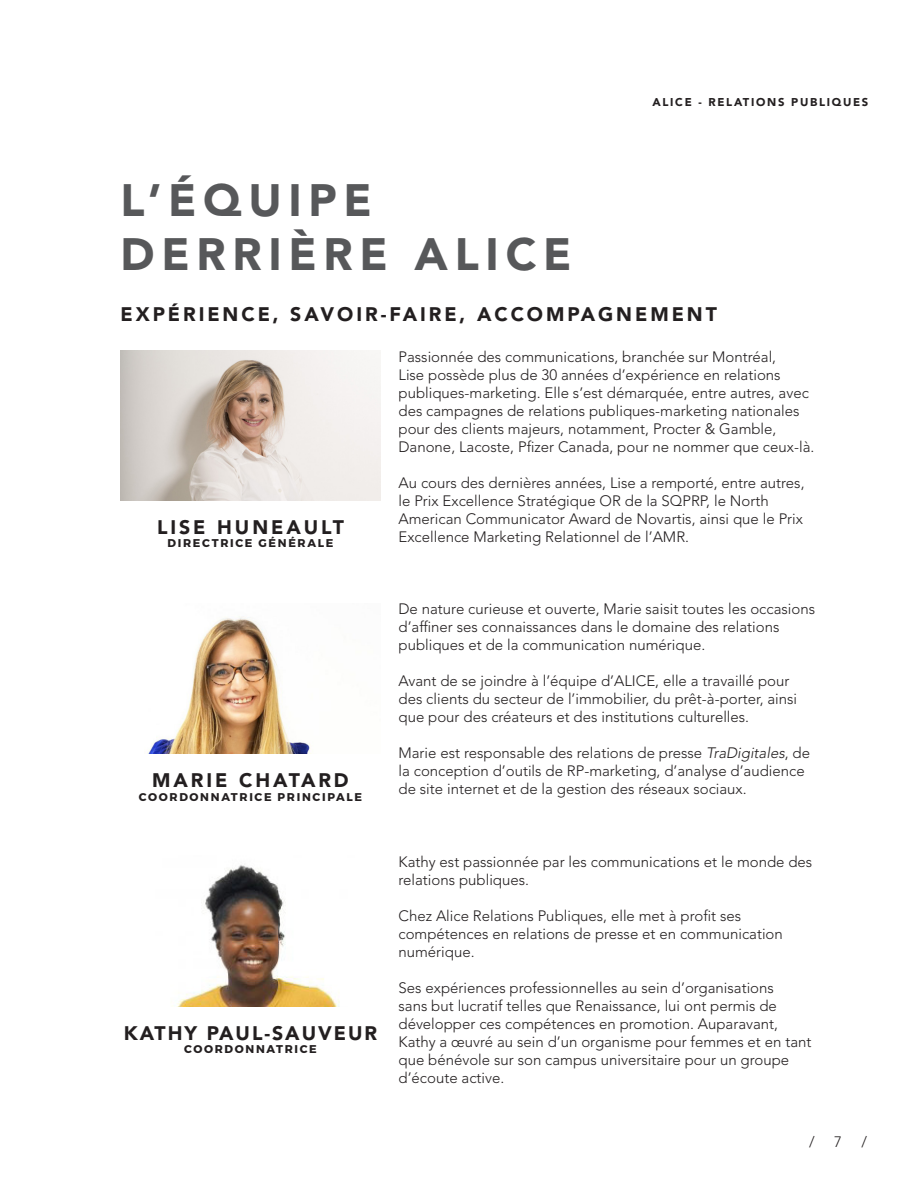
<style>
.page{position:relative;width:918px;height:1188px;background:#fff}
.page>*{position:absolute;margin:0;border:0;box-sizing:border-box;transform-origin:0 0}
.t1{font:900 45px "Avenir LT Std";letter-spacing:.15em;color:#57585a}
.H5_-_Center{font:900 19.5px "Avenir LT Std";letter-spacing:.15em;color:#231f20}
.H5_-_Center-2{font:900 19.5px "Avenir LT Std";letter-spacing:.1em;color:#231f20}
.Body_-_Center{font:300 15px/18px "Avenir LT Std";color:#231f20}
.Body{font:300 15px/18px "Avenir LT Std";color:#231f20}
.H5_-_Center-3{font:700 11.25px "Montserrat";letter-spacing:.15em;color:#231f20}
.t2{font:900 11.25px "Avenir LT Std";letter-spacing:.15em;color:#231f20}
.Caption_-_Center{font:700 11.25px "Montserrat";letter-spacing:.15em;color:#231f20}
.s1{font-style:italic}
</style>
<div class="page">
<img style="left:121px;top:350px;width:260px;height:151px">
<img style="left:147px;top:616px;width:164px;height:137px">
<img style="left:177px;top:865px;width:163px;height:141px">
<h3 class="t1" style="left:121px;top:173px;width:253px">L’ÉQUIPE</h3>
<h3 class="t1" style="left:121px;top:227px;width:453px">DERRIÈRE ALICE</h3>
<p class="t2" style="left:653px;top:96px;width:217px">ALICE - RELATIONS PUBLIQUES</p>
<p class="H5_-_Center" style="left:121px;top:302px;width:598px">EXPÉRIENCE, SAVOIR-FAIRE, ACCOMPAGNEMENT</p>
<p class="Body" style="left:399px;top:348px;width:417px">Passionnée des communications, branchée sur Montréal,<br>Lise possède plus de 30 années d’expérience en relations publiques-marketing. Elle s’est démarquée, entre autres, avec des campagnes de relations publiques-marketing nationales pour des clients majeurs, notamment, Procter &amp; Gamble, Danone, Lacoste, Pfizer Canada, pour ne nommer que ceux-là.</p>
<p class="Body" style="left:399px;top:474px;width:408px">Au cours des dernières années, Lise a remporté, entre autres, le Prix Excellence Stratégique OR de la SQPRP, le North American Communicator Award de Novartis, ainsi que le Prix Excellence Marketing Relationnel de l’AMR.</p>
<p class="H5_-_Center" style="left:157px;top:515px;width:188px">LISE HUNEAULT</p>
<p class="Caption_-_Center" style="left:168px;top:536px;width:167px">DIRECTRICE GÉNÉRALE</p>
<p class="H5_-_Center" style="left:152px;top:769px;width:198px">MARIE CHATARD</p>
<p class="H5_-_Center-3" style="left:139px;top:790px;width:225px">COORDONNATRICE PRINCIPALE</p>
<p class="Body_-_Center" style="left:399px;top:600px;width:418px">De nature curieuse et ouverte, Marie saisit toutes les occasions d’affiner ses connaissances dans le domaine des relations publiques et de la communication numérique.</p>
<p class="Body_-_Center" style="left:399px;top:672px;width:400px">Avant de se joindre à l’équipe d’ALICE, elle a travaillé pour des clients du secteur de l’immobilier, du prêt-à-porter, ainsi que pour des créateurs et des institutions culturelles.</p>
<p class="Body_-_Center" style="left:399px;top:744px;width:413px">Marie est responsable des relations de presse <span class="s1">TraDigitales</span>, de la conception d’outils de RP-marketing, d’analyse d’audience de site internet et de la gestion des réseaux sociaux.</p>
<p class="H5_-_Center-2" style="left:124px;top:1021px;width:255px">KATHY PAUL-SAUVEUR</p>
<p class="H5_-_Center-3" style="left:184px;top:1042px;width:134px">COORDONNATRICE</p>
<p class="Body_-_Center" style="left:399px;top:853px;width:415px">Kathy est passionnée par les communications et le monde des relations publiques.</p>
<p class="Body_-_Center" style="left:399px;top:907px;width:386px">Chez Alice Relations Publiques, elle met à profit ses compétences en relations de presse et en communication numérique.</p>
<p class="Body_-_Center" style="left:399px;top:979px;width:415px">Ses expériences professionnelles au sein d’organisations<br>sans but lucratif telles que Renaissance, lui ont permis de développer ces compétences en promotion. Auparavant, Kathy a œuvré au sein d’un organisme pour femmes et en tant que bénévole sur son campus universitaire pour un groupe d’écoute active.</p>
<p class="Body" style="left:809px;top:1132px;width:7px">/</p>
<p class="Body" style="left:834px;top:1132px;width:9px">7</p>
<p class="Body" style="left:861px;top:1132px;width:7px">/</p>
</div>
